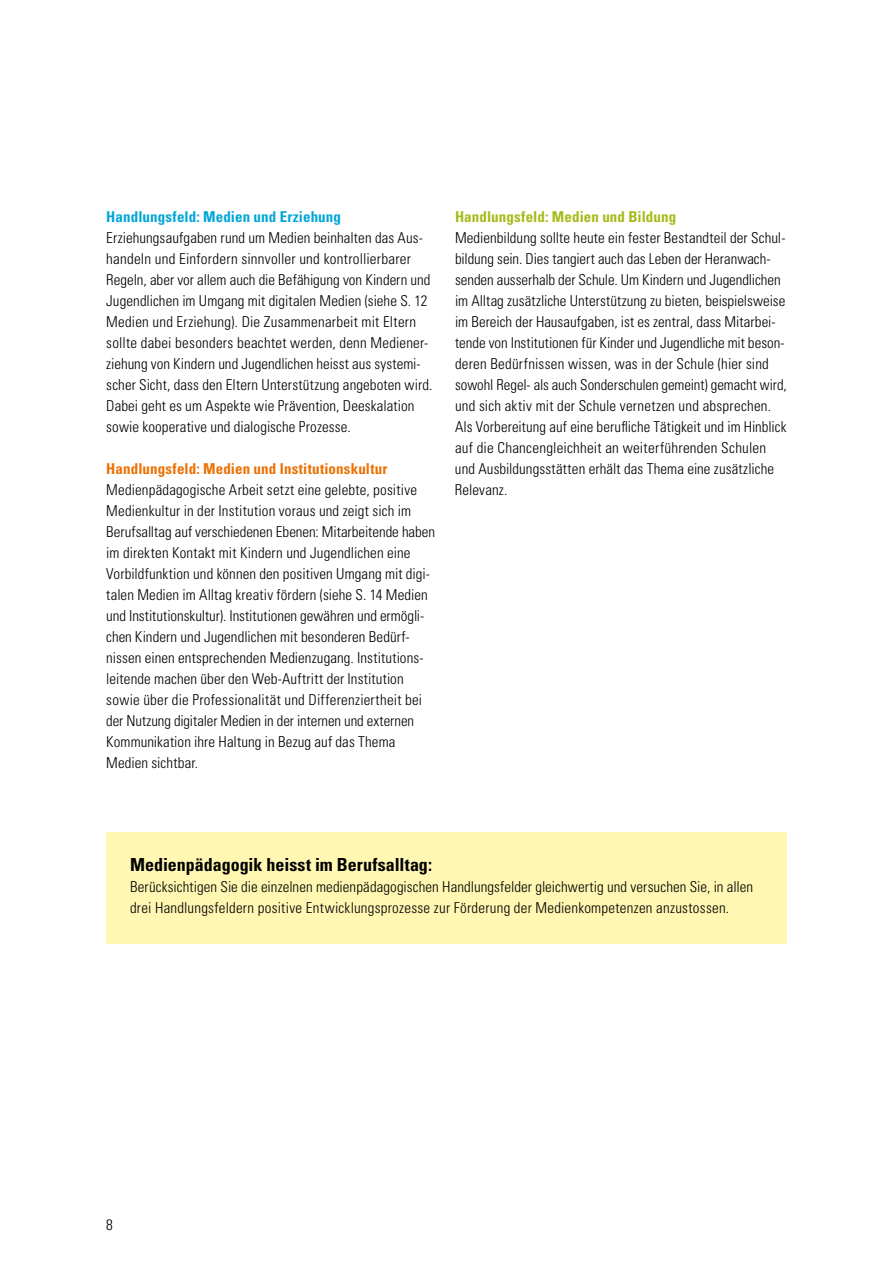
<style>
.page{position:relative;width:893px;height:1263px;background:#fff}
.page>*{position:absolute;margin:0;border:0;box-sizing:border-box;transform-origin:0 0}
.t1{font:700 condensed 18px "Univers LT Std";color:#000}
.t2{font:300 condensed 15px/21px "Univers LT Std";letter-spacing:.005em;color:#000}
.t3{font:700 condensed 15px "Univers LT Std";letter-spacing:.01em;color:#ec7104}
.t4{font:700 condensed 15px "Univers LT Std";letter-spacing:.01em;color:#00a7d8}
.t5{font:700 condensed 15px "Univers LT Std";letter-spacing:.01em;color:#a7ba19}
</style>
<div class="page">
<div style="left:106px;top:832px;width:681px;height:112px;background:#fff7b2"></div>
<p class="t4" style="left:106px;top:207px;width:236px">Handlungsfeld: Medien und Erziehung</p>
<p class="t2" style="left:106px;top:227px;width:328px">Erziehungsaufgaben rund um Medien beinhalten das Aus&shy;handeln und Einfordern sinnvoller und kontrollierbarer Regeln, aber vor allem auch die Befähigung von Kindern und Jugendlichen im Umgang mit digitalen Medien (siehe S. 12<br>Medien und Erziehung). Die Zusammenarbeit mit Eltern sollte dabei besonders beachtet werden, denn Mediener&shy;ziehung von Kindern und Jugendlichen heisst aus systemi&shy;scher Sicht, dass den Eltern Unterstützung angeboten wird.<br>Dabei geht es um Aspekte wie Prävention, Deeskalation sowie kooperative und dialogische Prozesse.</p>
<p class="t3" style="left:106px;top:459px;width:283px">Handlungsfeld: Medien und Institutionskultur</p>
<p class="t2" style="left:106px;top:479px;width:330px">Medienpädagogische Arbeit setzt eine gelebte, positive Medienkultur in der Institution voraus und zeigt sich im Berufsalltag auf verschiedenen Ebenen: Mitarbeitende haben im direkten Kontakt mit Kindern und Jugendlichen eine Vorbildfunktion und können den positiven Umgang mit digi&shy;talen Medien im Alltag kreativ fördern (siehe S. 14 Medien und Institutionskultur). Institutionen gewähren und ermögli&shy;chen Kindern und Jugendlichen mit besonderen Bedürf&shy;nissen einen entsprechenden Medienzugang. Institutions&shy;leitende machen über den Web-Auftritt der Institution sowie über die Professionalität und Differenziertheit bei der Nutzung digitaler Medien in der internen und externen Kommunikation ihre Haltung in Bezug auf das Thema Medien sichtbar.</p>
<p class="t5" style="left:455px;top:207px;width:223px">Handlungsfeld: Medien und Bildung</p>
<p class="t2" style="left:455px;top:227px;width:333px">Medienbildung sollte heute ein fester Bestandteil der Schul&shy;bildung sein. Dies tangiert auch das Leben der Heranwach&shy;senden ausserhalb der Schule. Um Kindern und Jugendlichen im Alltag zusätzliche Unterstützung zu bieten, beispielsweise im Bereich der Hausaufgaben, ist es zentral, dass Mitarbei&shy;tende von Institutionen für Kinder und Jugendliche mit beson&shy;deren Bedürfnissen wissen, was in der Schule (hier sind sowohl Regel- als auch Sonderschulen gemeint) gemacht wird, und sich aktiv mit der Schule vernetzen und absprechen.<br>Als Vorbereitung auf eine berufliche Tätigkeit und im Hinblick auf die Chancengleichheit an weiterführenden Schulen und Ausbildungsstätten erhält das Thema eine zusätzliche Relevanz.</p>
<p class="t1" style="left:130px;top:854px;width:303px">Medienpädagogik heisst im Berufsalltag:</p>
<p class="t2" style="left:130px;top:876px;width:625px">Berücksichtigen Sie die einzelnen medienpädagogischen Handlungsfelder gleichwertig und versuchen Sie, in allen drei Handlungsfeldern positive Entwicklungsprozesse zur Förderung der Medienkompetenzen anzustossen.</p>
<p class="t2" style="left:106px;top:1214px;width:8px">8</p>
</div>
